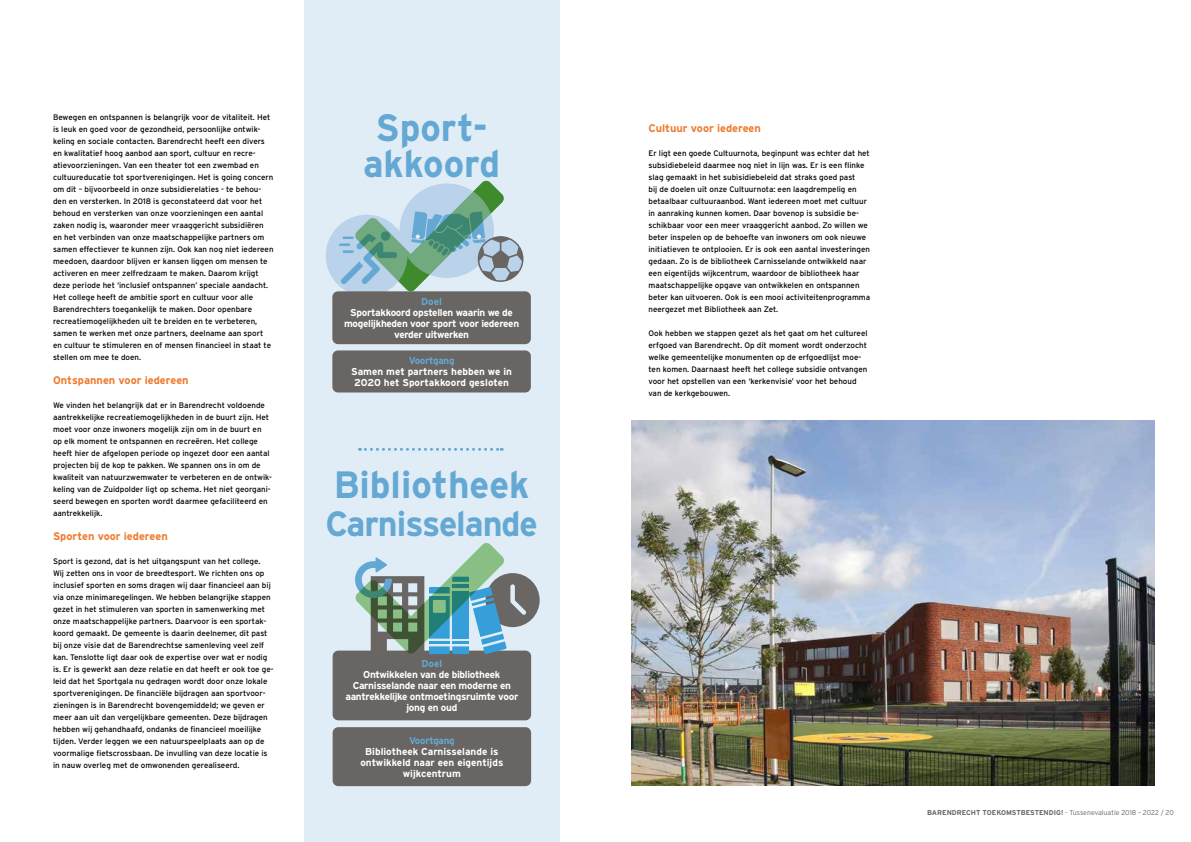
<style>
.page{position:relative;width:1191px;height:842px;background:#fff}
.page>*{position:absolute;margin:0;border:0;box-sizing:border-box;transform-origin:0 0}
.t1{font:700 38px/36px "Interstate";color:#64a8d3;text-align:center}
.t2{font:700 35px "Interstate";letter-spacing:-.03em;color:#64a8d3}
.t3{font:700 11px "Interstate";color:#ef7a2d}
.t4{font:700 10px/11px "Interstate";letter-spacing:-.03em;color:#fff;text-align:center}
.t5{font:700 10px/11px "Interstate";color:#fff}
.t6{font:700 10px "Interstate";letter-spacing:-.02em;color:#64a8d3}
.t7{font:8px/12px "Interstate";color:#000}
.t8{font:700 7px "Interstate";color:#686563}
.s1{font-weight:300}
</style>
<div class="page">
<div style="left:304px;top:0;width:256px;height:842px;background:#e0edf6"></div>
<div style="left:333px;top:651px;width:198px;height:69px;background:#686563;border-radius:6px"></div>
<svg style="left:359px;top:448px;width:143px;height:3px"></svg>
<div style="left:332px;top:291px;width:199px;height:53px;background:#686563;border-radius:6px"></div>
<div style="left:332px;top:350px;width:199px;height:42px;background:#686563;border-radius:6px"></div>
<svg style="left:325px;top:180px;width:198px;height:117px"></svg>
<div style="left:333px;top:727px;width:198px;height:59px;background:#686563;border-radius:6px"></div>
<svg style="left:355px;top:543px;width:184px;height:111px"></svg>
<img style="left:631px;top:420px;width:524px;height:365px">
<p class="t7" style="left:53px;top:111px;width:222px">Bewegen en ontspannen is belangrijk voor de vitaliteit. Het is leuk en goed voor de gezondheid, persoonlijke ontwik&shy;keling en sociale contacten. Barendrecht heeft een divers en kwalitatief hoog aanbod aan sport, cultuur en recre&shy;atievoorzieningen. Van een theater tot een zwembad en cultuureducatie tot sportverenigingen. Het is going concern om dit – bijvoorbeeld in onze subsidierelaties - te behou&shy;den en versterken. In 2018 is geconstateerd dat voor het behoud en versterken van onze voorzieningen een aantal zaken nodig is, waaronder meer vraaggericht subsidiëren en het verbinden van onze maatschappelijke partners om samen effectiever te kunnen zijn. Ook kan nog niet iedereen meedoen, daardoor blijven er kansen liggen om mensen te activeren en meer zelfredzaam te maken. Daarom krijgt deze periode het ‘inclusief ontspannen’ speciale aandacht.<br>Het college heeft de ambitie sport en cultuur voor alle Barendrechters toegankelijk te maken. Door openbare recreatiemogelijkheden uit te breiden en te verbeteren, samen te werken met onze partners, deelname aan sport en cultuur te stimuleren en of mensen financieel in staat te stellen om mee te doen.</p>
<h3 class="t3" style="left:53px;top:374px;width:137px">Ontspannen voor iedereen</h3>
<p class="t7" style="left:53px;top:399px;width:220px">We vinden het belangrijk dat er in Barendrecht voldoende aantrekkelijke recreatiemogelijkheden in de buurt zijn. Het moet voor onze inwoners mogelijk zijn om in de buurt en op elk moment te ontspannen en recreëren. Het college heeft hier de afgelopen periode op ingezet door een aantal projecten bij de kop te pakken. We spannen ons in om de kwaliteit van natuurzwemwater te verbeteren en de ontwik&shy;keling van de Zuidpolder ligt op schema. Het niet georgani&shy;seerd bewegen en sporten wordt daarmee gefaciliteerd en aantrekkelijk.</p>
<h3 class="t3" style="left:53px;top:530px;width:116px">Sporten voor iedereen</h3>
<p class="t7" style="left:53px;top:555px;width:222px">Sport is gezond, dat is het uitgangspunt van het college.<br>Wij zetten ons in voor de breedtesport. We richten ons op inclusief sporten en soms dragen wij daar financieel aan bij via onze minimaregelingen. We hebben belangrijke stappen gezet in het stimuleren van sporten in samenwerking met onze maatschappelijke partners. Daarvoor is een sportak&shy;koord gemaakt. De gemeente is daarin deelnemer, dit past bij onze visie dat de Barendrechtse samenleving veel zelf kan. Tenslotte ligt daar ook de expertise over wat er nodig is. Er is gewerkt aan deze relatie en dat heeft er ook toe ge&shy;leid dat het Sportgala nu gedragen wordt door onze lokale sportverenigingen. De financiële bijdragen aan sportvoor&shy;zieningen is in Barendrecht bovengemiddeld; we geven er meer aan uit dan vergelijkbare gemeenten. Deze bijdragen hebben wij gehandhaafd, ondanks de financieel moeilijke tijden. Verder leggen we een natuurspeelplaats aan op de voormalige fietscrossbaan. De invulling van deze locatie is in nauw overleg met de omwonenden gerealiseerd.</p>
<h1 class="t1" style="left:363px;top:109px;width:139px">Sport&shy;akkoord</h1>
<p class="t6" style="left:421px;top:296px;width:22px">Doel</p>
<p class="t4" style="left:344px;top:307px;width:177px">Sportakkoord opstellen waarin we de mogelijkheden voor sport voor iedereen verder uitwerken</p>
<p class="t6" style="left:409px;top:355px;width:47px">Voortgang</p>
<p class="t5" style="left:351px;top:366px;width:162px">Samen met partners hebben we in<br>2020 het Sportakkoord gesloten</p>
<h1 class="t1" style="left:334px;top:467px;width:197px">Bibliotheek</h1>
<h2 class="t2" style="left:325px;top:505px;width:214px">Carnisselande</h2>
<p class="t6" style="left:421px;top:658px;width:22px">Doel</p>
<p class="t4" style="left:345px;top:669px;width:174px">Ontwikkelen van de bibliotheek<br>Carnisselande naar een moderne en aantrekkelijke ontmoetingsruimte voor jong en oud</p>
<p class="t6" style="left:409px;top:735px;width:47px">Voortgang</p>
<p class="t5" style="left:360px;top:746px;width:144px;text-align:center">Bibliotheek Carnisselande is ontwikkeld naar een eigentijds wijkcentrum</p>
<h3 class="t3" style="left:648px;top:122px;width:114px">Cultuur voor iedereen</h3>
<p class="t7" style="left:648px;top:147px;width:223px">Er ligt een goede Cultuurnota, beginpunt was echter dat het subsidiebeleid daarmee nog niet in lijn was. Er is een flinke slag gemaakt in het subisidiebeleid dat straks goed past<br>bij de doelen uit onze Cultuurnota: een laagdrempelig en betaalbaar cultuuraanbod. Want iedereen moet met cultuur in aanraking kunnen komen. Daar bovenop is subsidie be&shy;schikbaar voor een meer vraaggericht aanbod. Zo willen we beter inspelen op de behoefte van inwoners om ook nieuwe initiatieven te ontplooien. Er is ook een aantal investeringen gedaan. Zo is de bibliotheek Carnisselande ontwikkeld naar een eigentijds wijkcentrum, waardoor de bibliotheek haar maatschappelijke opgave van ontwikkelen en ontspannen beter kan uitvoeren. Ook is een mooi activiteitenprogramma neergezet met Bibliotheek aan Zet.</p>
<p class="t7" style="left:648px;top:327px;width:220px">Ook hebben we stappen gezet als het gaat om het cultureel erfgoed van Barendrecht. Op dit moment wordt onderzocht welke gemeentelijke monumenten op de erfgoedlijst moe&shy;ten komen. Daarnaast heeft het college subsidie ontvangen voor het opstellen van een ‘kerkenvisie’ voor het behoud van de kerkgebouwen.</p>
<p class="t8" style="left:927px;top:809px;width:248px">BARENDRECHT TOEKOMSTBESTENDIG! <span class="s1">- Tussenevaluatie 2018 – 2022 / 20</span></p>
</div>
